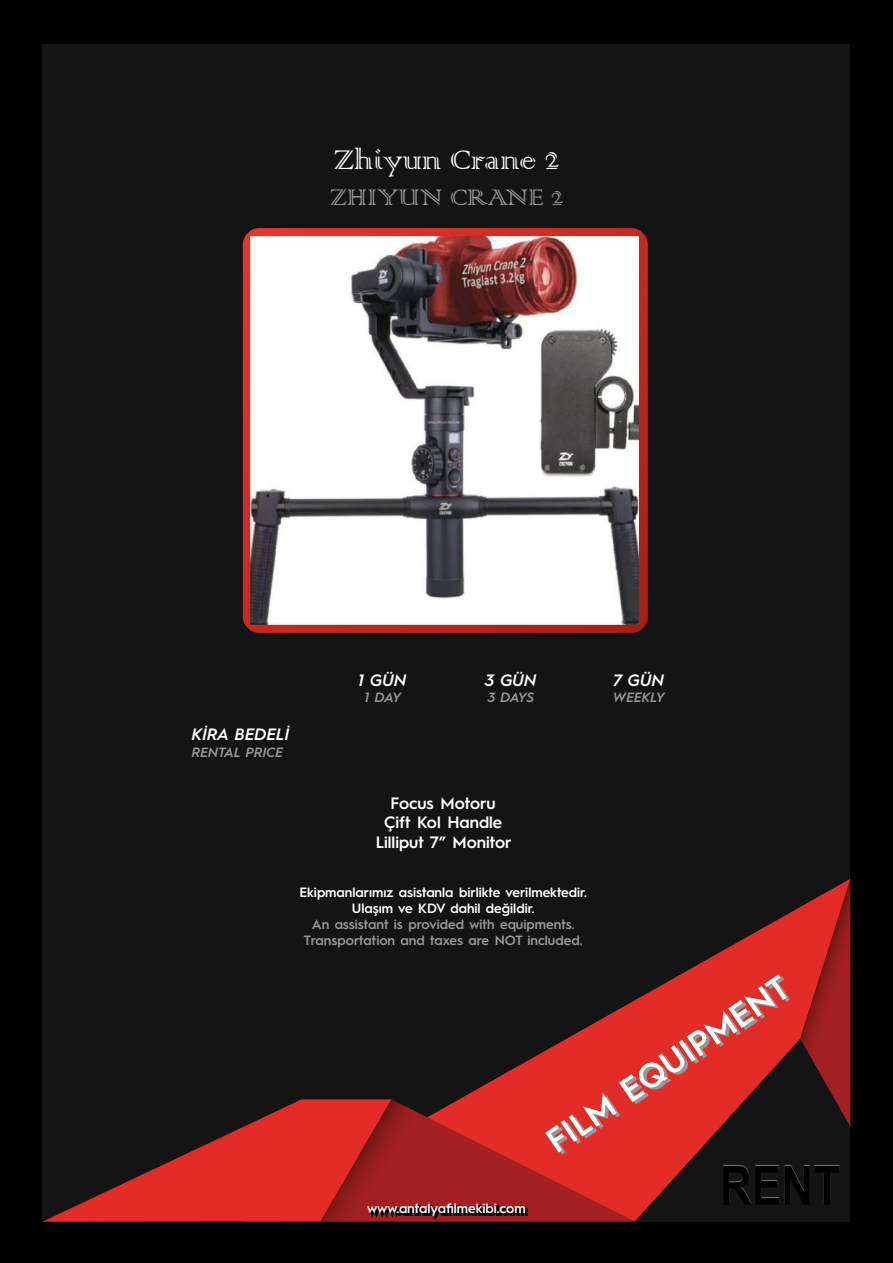
<style>
.page{position:relative;width:893px;height:1263px;background:#fff}
.page>*{position:absolute;margin:0;border:0;box-sizing:border-box;transform-origin:0 0}
.t1{font:700 54px "Arial Narrow";color:#676767}
.t2{font:36px "Colonna";color:#fff}
.t3{font:30px "Colonna";color:#989898}
.t4{font:600 16.5px/19.8px "Hurme Geometric Sans 1";color:#fff;text-align:center}
.t5{font:italic 600 16.5px "Hurme Geometric Sans 1";color:#fff}
.t6{font:600 13.5px/16.2px "Hurme Geometric Sans 1";color:#fff;text-align:center}
.t7{font:600 13.5px/16.2px "Hurme Geometric Sans 1";color:#989898;text-align:center}
.t8{font:italic 600 13.5px "Hurme Geometric Sans 1";color:#989898}
</style>
<div class="page">
<div style="left:0;top:1px;width:893px;height:1262px;background:#000"></div>
<div style="left:42px;top:44px;width:808px;height:1178px;background:#141414"></div>
<svg style="left:681px;top:879px;width:169px;height:247px"></svg>
<svg style="left:42px;top:974px;width:748px;height:248px"></svg>
<svg style="left:248px;top:233px;width:395px;height:395px;background:#c4342c"></svg>
<div style="left:243px;top:228px;width:405px;height:405px;border:4px solid #fff;border-radius:14px"></div>
<img style="left:250px;top:236px;width:388px;height:389px">
<h2 class="t2" style="left:335px;top:136px;width:226px">Zhiyun Crane 2</h2>
<h3 class="t3" style="left:331px;top:177px;width:234px">ZHIYUN CRANE 2</h3>
<p class="t5" style="left:192px;top:723px;width:99px">KİRA BEDELİ</p>
<p class="t8" style="left:192px;top:742px;width:93px">RENTAL PRICE</p>
<p class="t5" style="left:359px;top:669px;width:50px">1 GÜN</p>
<p class="t8" style="left:365px;top:688px;width:38px">1 DAY</p>
<p class="t5" style="left:485px;top:669px;width:53px">3 GÜN</p>
<p class="t8" style="left:488px;top:688px;width:48px">3 DAYS</p>
<p class="t4" style="left:376px;top:792px;width:137px">Focus Motoru<br>Çift Kol Handle<br>Lilliput 7” Monitor</p>
<p class="t6" style="left:299px;top:883px;width:289px">Ekipmanlarımız asistanla birlikte verilmektedir.<br>Ulaşım ve KDV dahil değildir.</p>
<p class="t7" style="left:304px;top:915px;width:280px">An assistant is provided with equipments.<br>Transportation and taxes are NOT included.</p>
<p class="t5" style="left:613px;top:669px;width:52px">7 GÜN</p>
<p class="t8" style="left:613px;top:688px;width:53px">WEEKLY</p>
<p class="t6" style="left:367px;top:1199px;width:160px">www.antalyafilmekibi.com</p>
<p class="t6" style="left:369px;top:1201px;width:160px">www.antalyafilmekibi.com</p>
<h1 class="t1" style="left:720px;top:1143px;width:122px">RENT</h1>
</div>
